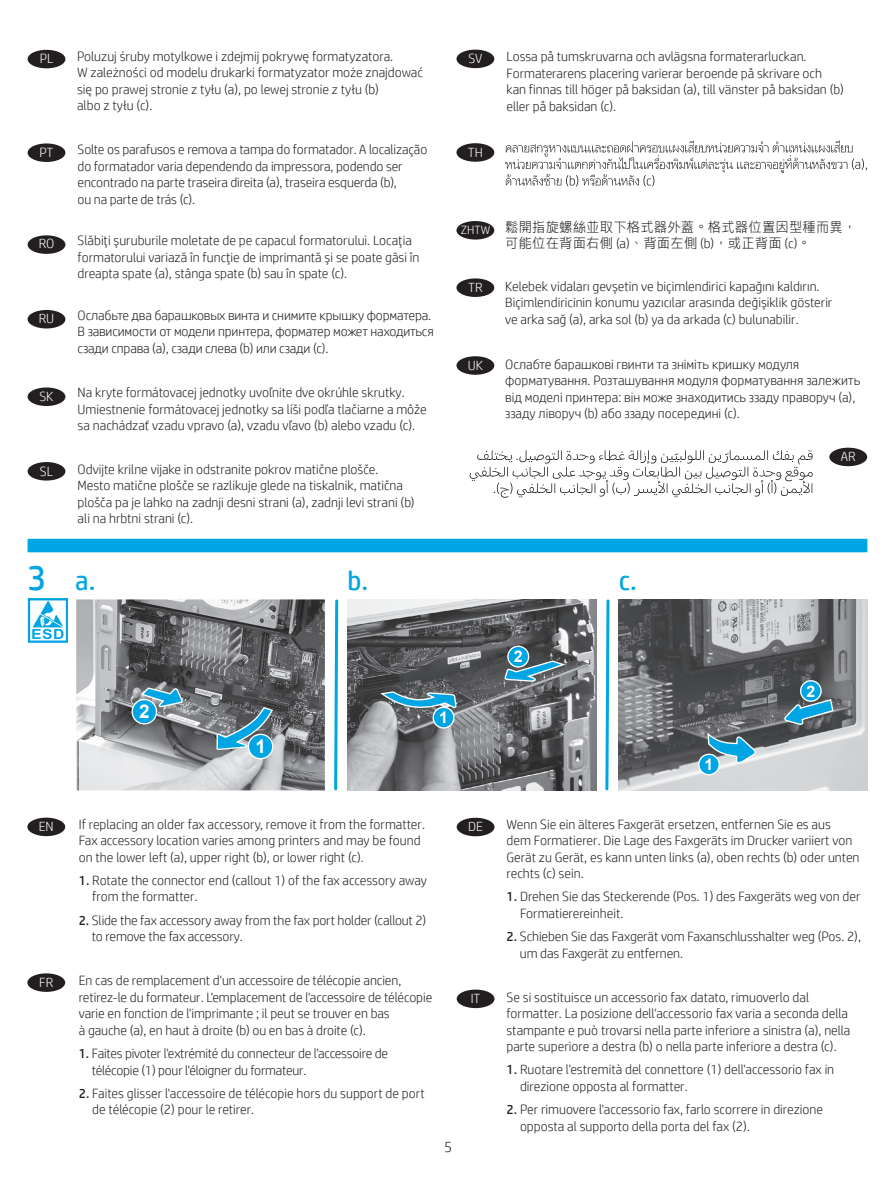
<style>
.page{position:relative;width:895px;height:1190px;background:#fff}
.page>*{position:absolute;margin:0;border:0;box-sizing:border-box;transform-origin:0 0}
.t1{font:36px "HP Simplified";color:#00a5e3}
.t2{font:27px "HP Simplified";color:#00a5e3}
.t3{font:300 15px "HP Simplified";color:#231f20}
.t4{font:300 13.5px/16.5px "HP Simplified";color:#231f20}
.t5{font:300 13.5px/16.5px "HP Simplified Hant";color:#231f20}
.t6{font:300 13.35px "HP Simplified";color:#fff}
.t7{font:300 12px "HP Simplified";color:#fff}
.s1{font-family:"HP Simplified"}
.s2{font-weight:400}
</style>
<div class="page">
<img style="left:76px;top:599px;width:249px;height:191px">
<div style="left:248px;top:734px;width:24px;height:24px;background:#00a5e3;border-radius:50%"></div>
<div style="left:247px;top:733px;width:26px;height:26px;border:1px solid #fff;border-radius:50%"></div>
<svg style="left:132px;top:699px;width:24px;height:24px"></svg>
<div style="left:131px;top:698px;width:26px;height:26px;border:1px solid #fff;border-radius:50%"></div>
<img style="left:618px;top:599px;width:249px;height:191px">
<svg style="left:698px;top:754px;width:20px;height:20px"></svg>
<div style="left:697px;top:753px;width:22px;height:22px;border:1px solid #fff;border-radius:50%"></div>
<svg style="left:800px;top:680px;width:20px;height:21px"></svg>
<div style="left:799px;top:680px;width:22px;height:21px;border:1px solid #fff;border-radius:50%"></div>
<img style="left:347px;top:599px;width:249px;height:191px">
<svg style="left:507px;top:646px;width:21px;height:20px"></svg>
<div style="left:507px;top:645px;width:22px;height:22px;border:1px solid #fff;border-radius:50%"></div>
<div style="left:433px;top:707px;width:20px;height:20px;background:#00a5e3;border-radius:50%"></div>
<div style="left:432px;top:706px;width:22px;height:22px;border:1px solid #fff;border-radius:50%"></div>
<div style="left:28px;top:538px;width:839px;height:14px;background:#00a5e3"></div>
<svg style="left:334px;top:599px;width:5px;height:192px"></svg>
<svg style="left:605px;top:599px;width:5px;height:192px"></svg>
<svg style="left:28px;top:598px;width:40px;height:44px"></svg>
<div style="left:27px;top:817px;width:38px;height:19px;background:#231f20;border-radius:50%"></div>
<div style="left:27px;top:973px;width:38px;height:18px;background:#231f20;border-radius:50%"></div>
<div style="left:456px;top:817px;width:38px;height:19px;background:#231f20;border-radius:50%"></div>
<div style="left:456px;top:989px;width:38px;height:18px;background:#231f20;border-radius:50%"></div>
<div style="left:28px;top:50px;width:37px;height:18px;background:#231f20;border-radius:50%"></div>
<div style="left:28px;top:143px;width:37px;height:19px;background:#231f20;border-radius:50%"></div>
<div style="left:28px;top:235px;width:37px;height:19px;background:#231f20;border-radius:50%"></div>
<div style="left:28px;top:310px;width:37px;height:18px;background:#231f20;border-radius:50%"></div>
<div style="left:28px;top:387px;width:37px;height:19px;background:#231f20;border-radius:50%"></div>
<div style="left:28px;top:462px;width:37px;height:18px;background:#231f20;border-radius:50%"></div>
<div style="left:456px;top:50px;width:38px;height:18px;background:#231f20;border-radius:50%"></div>
<div style="left:456px;top:143px;width:38px;height:19px;background:#231f20;border-radius:50%"></div>
<svg style="left:505px;top:140px;width:361px;height:46px"></svg>
<div style="left:456px;top:221px;width:38px;height:18px;background:#231f20;border-radius:50%"></div>
<div style="left:456px;top:278px;width:38px;height:19px;background:#231f20;border-radius:50%"></div>
<div style="left:456px;top:356px;width:38px;height:18px;background:#231f20;border-radius:50%"></div>
<div style="left:828px;top:447px;width:38px;height:19px;background:#231f20;border-radius:50%"></div>
<svg style="left:469px;top:450px;width:343px;height:47px"></svg>
<svg style="left:216px;top:705px;width:58px;height:47px"></svg>
<svg style="left:139px;top:686px;width:44px;height:32px"></svg>
<svg style="left:705px;top:732px;width:50px;height:38px"></svg>
<svg style="left:782px;top:685px;width:52px;height:41px"></svg>
<svg style="left:503px;top:650px;width:64px;height:31px"></svg>
<svg style="left:378px;top:690px;width:78px;height:33px"></svg>
<p class="t6" style="left:40px;top:50px;width:15px">PL</p>
<p class="t4" style="left:77px;top:47px;width:347px">Poluzuj śruby motylkowe i zdejmij pokrywę formatyzatora.<br>W zależności od modelu drukarki formatyzator może znajdować się po prawej stronie z tyłu (a), po lewej stronie z tyłu (b)<br>albo z tyłu (c).</p>
<p class="t6" style="left:39px;top:143px;width:16px">PT</p>
<p class="t4" style="left:78px;top:141px;width:351px">Solte os parafusos e remova a tampa do formatador. A localização do formatador varia dependendo da impressora, podendo ser encontrado na parte traseira direita (a), traseira esquerda (b),<br>ou na parte de trás (c).</p>
<p class="t6" style="left:39px;top:235px;width:17px">RO</p>
<p class="t4" style="left:78px;top:232px;width:343px">Slăbiţi şuruburile moletate de pe capacul formatorului. Locaţia formatorului variază în funcţie de imprimantă şi se poate găsi în dreapta spate (a), stânga spate (b) sau în spate (c).</p>
<p class="t6" style="left:39px;top:310px;width:17px">RU</p>
<p class="t4" style="left:78px;top:306px;width:357px">Ослабьте два барашковых винта и снимите крышку форматера.<br>В зависимости от модели принтера, форматер может находиться сзади справа (a), сзади слева (b) или сзади (c).</p>
<p class="t6" style="left:39px;top:387px;width:16px">SK</p>
<p class="t4" style="left:78px;top:384px;width:350px">Na kryte formátovacej jednotky uvoľnite dve okrúhle skrutky.<br>Umiestnenie formátovacej jednotky sa líši podľa tlačiarne a môže sa nachádzať vzadu vpravo (a), vzadu vľavo (b) alebo vzadu (c).</p>
<p class="t6" style="left:40px;top:462px;width:15px">SL</p>
<p class="t4" style="left:78px;top:460px;width:338px">Odvijte krilne vijake in odstranite pokrov matične plošče.<br>Mesto matične plošče se razlikuje glede na tiskalnik, matična plošča pa je lahko na zadnji desni strani (a), zadnji levi strani (b) ali na hrbtni strani (c).</p>
<p class="t6" style="left:468px;top:50px;width:15px">SV</p>
<p class="t4" style="left:506px;top:48px;width:338px">Lossa på tumskruvarna och avlägsna formaterarluckan.<br>Formaterarens placering varierar beroende på skrivare och kan finnas till höger på baksidan (a), till vänster på baksidan (b) eller på baksidan (c).</p>
<p class="t6" style="left:467px;top:143px;width:16px">TH</p>
<p class="t7" style="left:460px;top:222px;width:31px">ZHTW</p>
<p class="t5" style="left:505px;top:218px;width:352px">鬆開指旋螺絲並取下格式器外蓋。格式器位置因型種而異，可能位在背面右側 <span class="s1">(a)</span>、背面左側 <span class="s1">(b)</span>，或正背面 <span class="s1">(c)</span>。</p>
<p class="t6" style="left:468px;top:278px;width:16px">TR</p>
<p class="t4" style="left:505px;top:277px;width:328px">Kelebek vidaları gevşetin ve biçimlendirici kapağını kaldırın.<br>Biçimlendiricinin konumu yazıcılar arasında değişiklik gösterir ve arka sağ (a), arka sol (b) ya da arkada (c) bulunabilir.</p>
<p class="t6" style="left:467px;top:356px;width:17px">UK</p>
<p class="t4" style="left:505px;top:355px;width:356px">Ослабте барашкові гвинти та зніміть кришку модуля форматування. Розташування модуля форматування залежить від моделі принтера: він може знаходитись ззаду праворуч (a), ззаду ліворуч (b) або ззаду посередині (c).</p>
<p class="t6" style="left:840px;top:447px;width:16px">AR</p>
<h1 class="t1" style="left:28px;top:554px;width:21px">3</h1>
<h2 class="t2" style="left:75px;top:563px;width:22px">a.</h2>
<h2 class="t2" style="left:347px;top:563px;width:22px">b.</h2>
<h2 class="t2" style="left:618px;top:563px;width:20px">c.</h2>
<p class="t6" style="left:39px;top:817px;width:17px">EN</p>
<p class="t4" style="left:79px;top:815px;width:347px">If replacing an older fax accessory, remove it from the formatter.<br>Fax accessory location varies among printers and may be found on the lower left (a), upper right (b), or lower right (c).</p>
<p class="t4" style="left:92px;top:871px;width:336px;text-indent:-13px"><span class="s2">1.</span> Rotate the connector end (callout 1) of the fax accessory away from the formatter.</p>
<p class="t4" style="left:92px;top:911px;width:336px;text-indent:-13px"><span class="s2">2.</span> Slide the fax accessory away from the fax port holder (callout 2) to remove the fax accessory.</p>
<p class="t6" style="left:39px;top:973px;width:15px">FR</p>
<p class="t4" style="left:79px;top:971px;width:355px">En cas de remplacement d'un accessoire de télécopie ancien, retirez-le du formateur. L'emplacement de l'accessoire de télécopie varie en fonction de l'imprimante ; il peut se trouver en bas<br>à gauche (a), en haut à droite (b) ou en bas à droite (c).</p>
<p class="t4" style="left:92px;top:1044px;width:297px;text-indent:-13px"><span class="s2">1.</span> Faites pivoter l'extrémité du connecteur de l'accessoire de télécopie (1) pour l'éloigner du formateur.</p>
<p class="t4" style="left:92px;top:1084px;width:334px;text-indent:-13px"><span class="s2">2.</span> Faites glisser l'accessoire de télécopie hors du support de port de télécopie (2) pour le retirer.</p>
<p class="t3" style="left:444px;top:1136px;width:10px">5</p>
<p class="t6" style="left:468px;top:817px;width:16px">DE</p>
<p class="t4" style="left:506px;top:815px;width:354px">Wenn Sie ein älteres Faxgerät ersetzen, entfernen Sie es aus<br>dem Formatierer. Die Lage des Faxgeräts im Drucker variiert von Gerät zu Gerät, es kann unten links (a), oben rechts (b) oder unten rechts (c) sein.</p>
<p class="t4" style="left:519px;top:887px;width:342px;text-indent:-13px"><span class="s2">1.</span> Drehen Sie das Steckerende (Pos. 1) des Faxgeräts weg von der<br>Formatierereinheit.</p>
<p class="t4" style="left:519px;top:927px;width:342px;text-indent:-13px"><span class="s2">2.</span> Schieben Sie das Faxgerät vom Faxanschlusshalter weg (Pos. 2), um das Faxgerät zu entfernen.</p>
<p class="t6" style="left:470px;top:989px;width:11px">IT</p>
<p class="t4" style="left:506px;top:988px;width:345px">Se si sostituisce un accessorio fax datato, rimuoverlo dal formatter. La posizione dell'accessorio fax varia a seconda della stampante e può trovarsi nella parte inferiore a sinistra (a), nella parte superiore a destra (b) o nella parte inferiore a destra (c).</p>
<p class="t4" style="left:519px;top:1060px;width:315px;text-indent:-13px"><span class="s2">1.</span> Ruotare l'estremità del connettore (1) dell'accessorio fax in direzione opposta al formatter.</p>
<p class="t4" style="left:519px;top:1100px;width:304px;text-indent:-13px"><span class="s2">2.</span> Per rimuovere l'accessorio fax, farlo scorrere in direzione opposta al supporto della porta del fax (2).</p>
</div>
